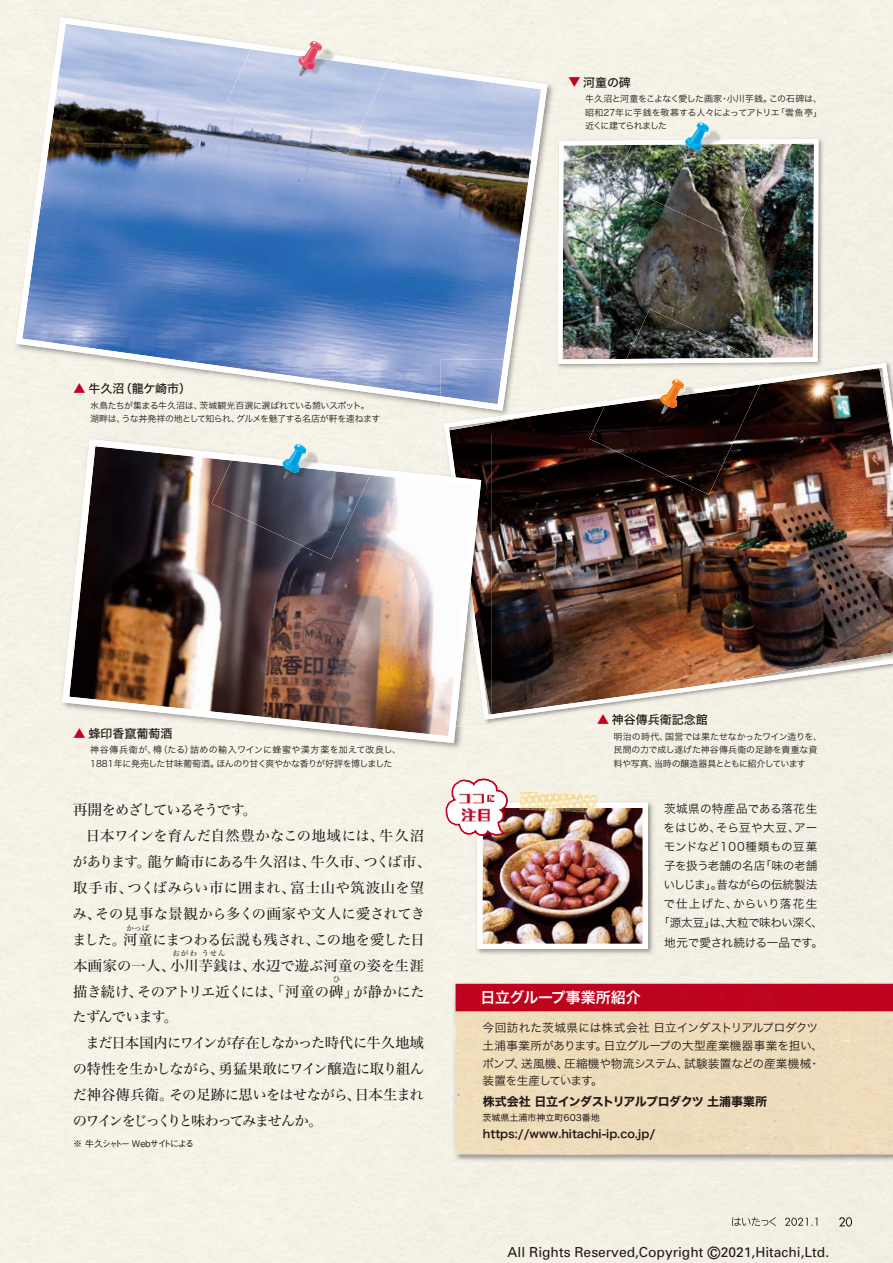
<style>
.page{position:relative;width:893px;height:1263px;background:#fff}
.page>*{position:absolute;margin:0;border:0;box-sizing:border-box;transform-origin:0 0}
.t1{font:15px "Hira Kaku Std N W6 90 pv RKSJ H";letter-spacing:-.015em;color:#fff}
.t2{font:14.25px "Hira Min Std W4 90 pv RKSJ H";letter-spacing:-.025em;color:#231916}
.t3{font:14.25px "Hira Min Std W4 90 pv RKSJ H";letter-spacing:.03em;color:#231916}
.t4{font:14.25px "Hira Min Std W4 90 pv RKSJ H";letter-spacing:.01em;color:#231916}
.t5{font:14.25px "Hira Min Std W4 90 pv RKSJ H";letter-spacing:-.05em;color:#231916}
.t6{font:14.25px "Hira Min Std W4 90 pv RKSJ H";letter-spacing:-.12em;color:#231916}
.t7{font:14.25px "Hira Min Std W4 90 pv RKSJ H";letter-spacing:-.08em;color:#231916}
.t8{font:14.25px "Hira Min Std W4 90 pv RKSJ H";letter-spacing:-.085em;color:#231916}
.t9{font:13.8px "Univers";color:#231916}
.t10{font:12px "Hira Kaku Std N W5 90 pv RKSJ H";color:#231916}
.t11{font:12px "Hira Kaku Std N W7 90 pv RKSJ H";letter-spacing:-.03em;color:#231916}
.t12{font:12px "Koz Go Pr 6 N Regular 90 pv RKSJ H";color:#c70020}
.t13{font:11.7px/19.2px "Hira Kaku Std N W3 90 pv RKSJ H";letter-spacing:-.005em;color:#231916;text-align:center}
.t14{font:11.25px "Hira Kaku Std N W6 90 pv RKSJ H";color:#231916}
.t15{font:9px/13.5px "Hira Kaku Std N W3 90 pv RKSJ H";letter-spacing:-.03em;color:#231916;text-align:justify}
.t16{font:9px "Hira Kaku Std N W3 90 pv RKSJ H";letter-spacing:-.05em;color:#231916}
.t17{font:9px/13.5px "Hira Kaku Std N W3 90 pv RKSJ H";letter-spacing:-.055em;color:#231916}
.t18{font:9px "Hira Kaku Std N W3 90 pv RKSJ H";letter-spacing:.04em;color:#231916}
.t19{font:9px "Gothic BBB Pro Medium 90 pv RKSJ H";letter-spacing:-.145em;color:#231916}
.t20{font:9px "Hira Kaku Std N W4 90 pv RKSJ H";color:#231916}
.t21{font:7.5px "Hira Min Std W4 90 pv RKSJ H";letter-spacing:.1em;color:#231916}
.s1{font-family:"Koz Go Pr 6 N Regular 90 pv RKSJ H";color:#c70020}
.s2{font-size:16.95px}
</style>
<div class="page">
<div style="left:479px;top:1164px;width:414px;height:99px;background:#f3efe4"></div>
<svg style="left:785px;top:1217px;width:32px;height:9px"></svg>
<svg style="left:732px;top:1217px;width:44px;height:9px"></svg>
<svg style="left:839px;top:1217px;width:13px;height:9px"></svg>
<img style="left:473px;top:798px;width:184px;height:160px">
<img style="left:450px;top:979px;width:443px;height:185px">
<div style="left:455px;top:1011px;width:50px;height:143px;background:#efdebb"></div>
<div style="left:505px;top:1011px;width:388px;height:143px;background:#edddbb"></div>
<div style="left:455px;top:984px;width:438px;height:27px;background:#be041c"></div>
<div style="left:464px;top:740px;width:187px;height:58px;background:#f4f2e6"></div>
<img style="left:446px;top:778px;width:202px;height:171px">
<img style="left:407px;top:12px;width:150px;height:102px">
<div style="left:11px;top:63px;width:49px;height:357px;background:#f5f3e7"></div>
<div style="left:548px;top:114px;width:9px;height:245px;background:#f4f2e6"></div>
<svg style="left:16px;top:17px;width:532px;height:394px;background:#8fa4c5"></svg>
<svg style="left:597px;top:720px;width:12px;height:4px"></svg>
<img style="left:612px;top:720px;width:95px;height:5px">
<img style="left:441px;top:359px;width:113px;height:61px">
<img style="left:441px;top:359px;width:69px;height:52px">
<img style="left:444px;top:363px;width:449px;height:357px">
<img style="left:554px;top:135px;width:272px;height:224px">
<img style="left:557px;top:359px;width:269px;height:13px">
<svg style="left:554px;top:359px;width:3px;height:13px"></svg>
<img style="left:558px;top:139px;width:260px;height:225px">
<div style="left:254px;top:12px;width:153px;height:51px;background:#f6f4e8"></div>
<img style="left:227px;top:49px;width:161px;height:107px">
<img style="left:251px;top:44px;width:140px;height:24px">
<svg style="left:297px;top:41px;width:25px;height:35px"></svg>
<div style="left:636px;top:52px;width:158px;height:83px;background:#f4f2e6"></div>
<img style="left:651px;top:94px;width:132px;height:9px">
<img style="left:645px;top:108px;width:149px;height:8px">
<img style="left:638px;top:121px;width:28px;height:9px">
<img style="left:633px;top:135px;width:149px;height:5px">
<img style="left:614px;top:144px;width:164px;height:94px">
<img style="left:631px;top:139px;width:149px;height:6px">
<svg style="left:684px;top:122px;width:25px;height:35px"></svg>
<img style="left:607px;top:372px;width:159px;height:29px">
<img style="left:589px;top:384px;width:171px;height:111px">
<img style="left:604px;top:380px;width:158px;height:26px">
<img style="left:620px;top:362px;width:149px;height:10px">
<img style="left:626px;top:309px;width:128px;height:49px">
<img style="left:624px;top:358px;width:140px;height:5px">
<svg style="left:659px;top:379px;width:25px;height:35px"></svg>
<div style="left:57px;top:487px;width:48px;height:267px;background:#f5f2e7"></div>
<img style="left:464px;top:740px;width:28px;height:14px">
<div style="left:90px;top:745px;width:305px;height:9px;background:#f6f3e7"></div>
<img style="left:445px;top:434px;width:47px;height:286px">
<img style="left:62px;top:439px;width:419px;height:304px">
<img style="left:211px;top:460px;width:160px;height:99px">
<img style="left:249px;top:420px;width:127px;height:3px">
<img style="left:253px;top:379px;width:105px;height:35px">
<img style="left:255px;top:401px;width:92px;height:8px">
<img style="left:250px;top:414px;width:121px;height:6px">
<img style="left:270px;top:374px;width:17px;height:7px">
<img style="left:246px;top:423px;width:70px;height:11px">
<img style="left:252px;top:420px;width:40px;height:3px">
<img style="left:255px;top:409px;width:19px;height:5px">
<img style="left:253px;top:414px;width:34px;height:6px">
<img style="left:234px;top:434px;width:156px;height:28px">
<div style="left:237px;top:434px;width:139px;height:35px;background:#f5f3e7"></div>
<img style="left:232px;top:454px;width:141px;height:21px">
<svg style="left:269px;top:444px;width:37px;height:69px;background:#62798a"></svg>
<img style="left:459px;top:793px;width:35px;height:28px">
<p class="t10" style="left:74px;top:384px;width:119px"><span class="s1">▲</span> 牛久沼（龍ケ崎市）</p>
<p class="t15" style="left:90px;top:400px;width:266px">水鳥たちが集まる牛久沼は、茨城観光百選に選ばれている憩いスポッ</p>
<p class="t17" style="left:90px;top:400px;width:292px;text-indent:262px">ト。湖畔は、うな丼発祥の地として知られ、グルメを魅了する名店が軒を連ねます</p>
<p class="t12" style="left:580px;top:86px;width:14px;rotate:-180deg">▲</p>
<p class="t10" style="left:583px;top:78px;width:49px">河童の碑</p>
<p class="t15" style="left:585px;top:93px;width:239px">牛久沼と河童をこよなく愛した画家・小川芋銭。この石碑は、昭和27年に芋銭を敬慕する人々によってアトリエ「雲魚亭」近くに建てられました</p>
<p class="t10" style="left:74px;top:729px;width:100px"><span class="s1">▲</span> 蜂印香竄葡萄酒</p>
<p class="t18" style="left:90px;top:746px;width:313px">神谷傳兵衛が、樽（たる）詰めの輸入ワインに蜂蜜や漢方薬を加えて改良し、</p>
<p class="t16" style="left:90px;top:760px;width:304px">1881年に発売した甘味葡萄酒。ほんのり甘く爽やかな香りが好評を博しました</p>
<p class="t7" style="left:73px;top:805px;width:186px">再開をめざしているそうです。</p>
<p class="t4" style="left:86px;top:830px;width:340px">日本ワインを育んだ自然豊かなこの地域には、牛久沼</p>
<p class="t2" style="left:73px;top:856px;width:360px">があります。龍ケ崎市にある牛久沼は、牛久市、つくば市、</p>
<p class="t3" style="left:73px;top:882px;width:352px">取手市、つくばみらい市に囲まれ、富士山や筑波山を望</p>
<p class="t3" style="left:73px;top:908px;width:354px">み、その見事な景観から多くの画家や文人に愛されてき</p>
<p class="t2" style="left:72px;top:934px;width:354px">ました。河童にまつわる伝説も残され、この地を愛した日</p>
<p class="t4" style="left:73px;top:960px;width:352px">本画家の一人、小川芋銭は、水辺で遊ぶ河童の姿を生涯</p>
<p class="t2" style="left:73px;top:986px;width:353px">描き続け、そのアトリエ近くには、「河童の碑」が静かにた</p>
<p class="t8" style="left:73px;top:1012px;width:107px">たずんでいます。</p>
<p class="t5" style="left:86px;top:1037px;width:340px">まだ日本国内にワインが存在しなかった時代に牛久地域</p>
<p class="t2" style="left:73px;top:1063px;width:353px">の特性を生かしながら、勇猛果敢にワイン醸造に取り組ん</p>
<p class="t2" style="left:73px;top:1089px;width:353px">だ神谷傳兵衛。その足跡に思いをはせながら、日本生まれ</p>
<p class="t6" style="left:73px;top:1115px;width:252px">のワインをじっくりと味わってみませんか。</p>
<p class="t19" style="left:73px;top:1140px;width:123px">※ 牛久シャトー Webサイトによる</p>
<p class="t21" style="left:126px;top:925px;width:24px">かっぱ</p>
<p class="t21" style="left:172px;top:951px;width:55px">おがわ うせん</p>
<p class="t21" style="left:333px;top:976px;width:9px">ひ</p>
<p class="t10" style="left:597px;top:715px;width:112px"><span class="s1">▲</span> 神谷傳兵衛記念館</p>
<p class="t15" style="left:613px;top:731px;width:210px;text-align:left">明治の時代、国営では果たせなかったワイン造りを、民間の力で成し遂げた神谷傳兵衛の足跡を貴重な資料や写真、当時の醸造器具とともに紹介しています</p>
<p class="t13" style="left:658px;top:800px;width:166px">茨城県の特産品である落花生をはじめ、そら豆や大豆、アーモンドなど100種類もの豆菓子を扱う老舗の名店「味の老舗いしじま」。昔ながらの伝統製法で仕上げた、からいり落花生「源太豆」は、大粒で味わい深く、地元で愛され続ける一品です。</p>
<p class="t1" style="left:481px;top:992px;width:162px">日立グループ事業所紹介</p>
<p class="t13" style="left:482px;top:1021px;width:342px;line-height:17.5px;text-align:left">今回訪れた茨城県には株式会社 日立インダストリアルプロダクツ土浦事業所があります。日立グループの大型産業機器事業を担い、ポンプ、送風機、圧縮機や物流システム、試験装置などの産業機械・装置を生産しています。</p>
<p class="t11" style="left:483px;top:1097px;width:286px">株式会社 日立インダストリアルプロダクツ 土浦事業所</p>
<p class="t20" style="left:483px;top:1114px;width:119px">茨城県土浦市神立町603番地</p>
<p class="t14" style="left:483px;top:1129px;width:174px">https://www.hitachi-ip.co.jp/</p>
<p class="t9" style="left:508px;top:1247px;width:323px">All Rights Reserved,Copyright <span class="s2">©</span>2021,Hitachi,Ltd.</p>
</div>
